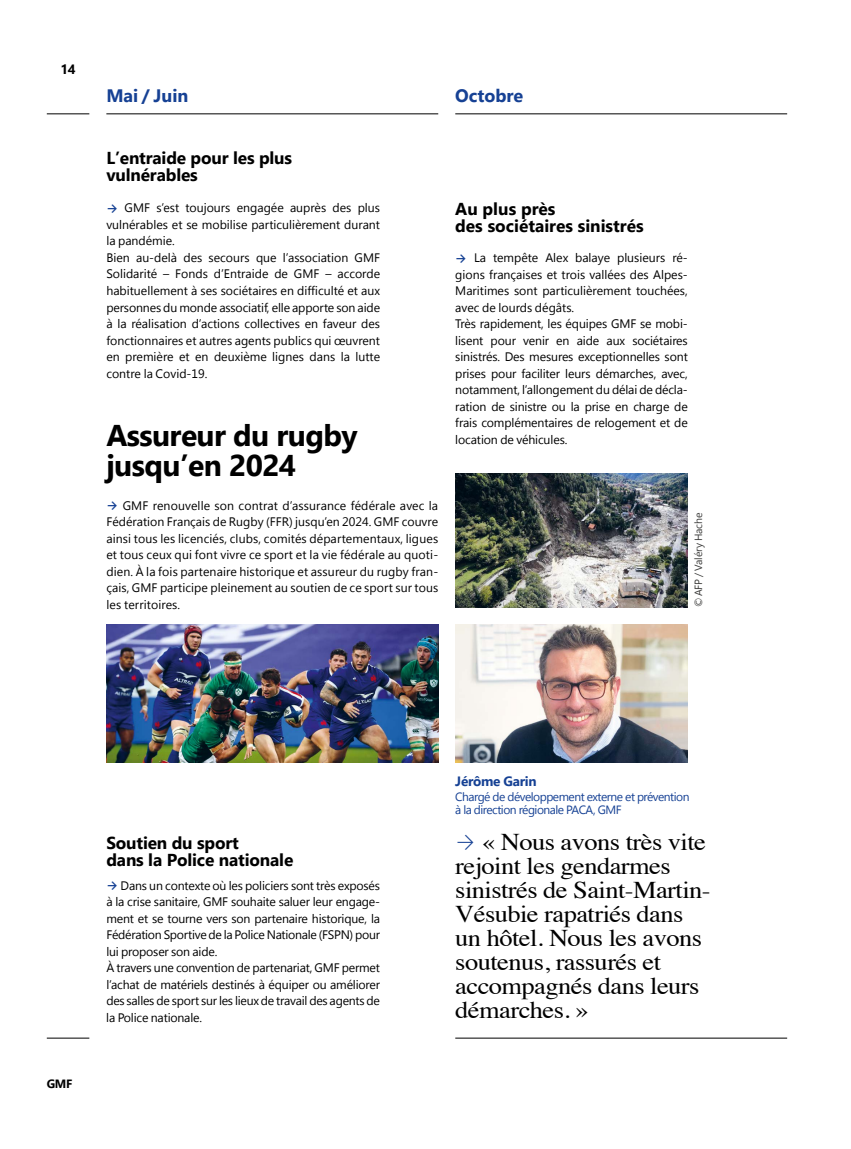
<style>
.page{position:relative;width:851px;height:1149px;background:#fff}
.page>*{position:absolute;margin:0;border:0;box-sizing:border-box;transform-origin:0 0}
.t1{font:700 30px/30px "Segoe UI";letter-spacing:-.02em;color:#000}
.t2{font:24px/24px "Times";letter-spacing:-.02em;color:#000;scale:1.1 1}
.t3{font:700 18px "Segoe UI";letter-spacing:-.005em;color:#164194}
.t4{font:700 17.25px/17.2px "Segoe UI";letter-spacing:-.01em;color:#000}
.custom{font:700 13.5px "Segoe UI";letter-spacing:-.02em;color:#164194}
.t5{font:700 13.5px "Segoe UI";color:#000}
.custom-2{font:12.3px/16.5px "Segoe UI";letter-spacing:-.01em;color:#000;text-align:justify}
.custom-3{font:12.3px "Segoe UI";letter-spacing:.01em;color:#000}
.custom-4{font:12px/12.8px "Segoe UI";letter-spacing:-.04em;color:#164194}
.t6{font:700 12px "Segoe UI";color:#000}
.t7{font:10.5px "Segoe UI";letter-spacing:-.015em;color:#3c3c3b}
.s1{font-family:"Flesh Plain";font-size:12px;color:#164194}
.s2{font-family:"Flesh Plain";font-size:21px;color:#164194}
</style>
<div class="page">
<hr style="left:47px;top:1037px;width:42px;height:1px;background:#000">
<hr style="left:47px;top:113px;width:42px;height:1px;background:#000">
<hr style="left:455px;top:1037px;width:332px;height:1px;background:#000">
<hr style="left:455px;top:113px;width:332px;height:1px;background:#000">
<img style="left:106px;top:624px;width:332px;height:138px">
<img style="left:455px;top:624px;width:232px;height:138px">
<hr style="left:106px;top:113px;width:332px;height:1px;background:#000">
<img style="left:455px;top:473px;width:232px;height:134px">
<p class="t5" style="left:60px;top:59px;width:17px">14</p>
<h4 class="t3" style="left:106px;top:82px;width:83px">Mai / Juin</h4>
<h4 class="t3" style="left:455px;top:82px;width:70px">Octobre</h4>
<h4 class="t4" style="left:106px;top:148px;width:187px">L’entraide pour les plus vulnérables</h4>
<p class="custom-2" style="left:106px;top:199px;width:275px"><span class="s1">→</span> GMF s’est toujours engagée auprès des plus vulnérables et se mobilise particulièrement durant la pandémie.</p>
<p class="custom-2" style="left:106px;top:249px;width:275px">Bien au-delà des secours que l’association GMF Solidarité – Fonds d’Entraide de GMF – accorde habituellement à ses sociétaires en difficulté et aux personnes du monde associatif, elle apporte son aide à la réalisation d’actions collectives en faveur des fonctionnaires et autres agents publics qui œuvrent en première et en deuxième lignes dans la lutte contre la Covid-19.</p>
<h4 class="t1" style="left:106px;top:419px;width:252px">Assureur du rugby jusqu’en 2024</h4>
<p class="custom-2" style="left:106px;top:496px;width:333px"><span class="s1">→</span> GMF renouvelle son contrat d’assurance fédérale avec la Fédération Français de Rugby (FFR) jusqu’en 2024. GMF couvre ainsi tous les licenciés, clubs, comités départementaux, ligues et tous ceux qui font vivre ce sport et la vie fédérale au quoti-</p>
<p class="custom-3" style="left:106px;top:562px;width:333px">dien. À la fois partenaire historique et assureur du rugby fran-</p>
<p class="custom-2" style="left:106px;top:579px;width:333px">çais, GMF participe pleinement au soutien de ce sport sur tous</p>
<p class="custom-3" style="left:106px;top:595px;width:75px">les territoires.</p>
<h4 class="t4" style="left:455px;top:200px;width:190px">Au plus près<br>des sociétaires sinistrés</h4>
<p class="custom-2" style="left:455px;top:249px;width:212px"><span class="s1">→</span> La tempête Alex balaye plusieurs</p>
<p class="custom-2" style="left:455px;top:249px;width:234px;text-align:right">ré-<br>gions françaises et trois vallées des Alpes-</p>
<p class="custom-2" style="left:455px;top:282px;width:234px">Maritimes sont particulièrement touchées, avec de lourds dégâts.</p>
<p class="custom-2" style="left:455px;top:315px;width:234px">Très rapidement, les équipes GMF se mobi-</p>
<p class="custom-2" style="left:455px;top:331px;width:30px">lisent</p>
<p class="custom-2" style="left:455px;top:331px;width:234px;text-indent:35px">pour venir en aide aux sociétaires sinistrés. Des mesures exceptionnelles sont prises pour faciliter leurs démarches, avec, notamment, l’allongement du délai de décla-</p>
<p class="custom-2" style="left:455px;top:397px;width:234px">ration de sinistre ou la prise en charge de</p>
<p class="custom-2" style="left:455px;top:414px;width:234px">frais complémentaires de relogement et de location de véhicules.</p>
<p class="t7" style="left:691px;top:607px;width:96px;rotate:-90deg">© AFP / Valéry Hache</p>
<p class="t6" style="left:47px;top:1073px;width:27px">GMF</p>
<h4 class="t4" style="left:106px;top:833px;width:188px">Soutien du sport<br>dans la Police nationale</h4>
<p class="custom-2" style="left:106px;top:876px;width:275px"><span class="s1">→</span> Dans un contexte où les policiers sont très exposés à la crise sanitaire, GMF souhaite saluer leur engage-</p>
<p class="custom-2" style="left:106px;top:909px;width:275px">ment et se tourne vers son partenaire historique, la</p>
<p class="custom-2" style="left:106px;top:925px;width:275px">Fédération Sportive de la Police Nationale (FSPN) pour lui proposer son aide.</p>
<p class="custom-2" style="left:106px;top:958px;width:275px">À travers une convention de partenariat, GMF permet l’achat de matériels destinés à équiper ou améliorer des salles de sport sur les lieux de travail des agents de la Police nationale.</p>
<p class="custom" style="left:455px;top:771px;width:83px">Jérôme Garin</p>
<p class="custom-4" style="left:455px;top:790px;width:236px">Chargé de développement externe et prévention à la direction régionale PACA, GMF</p>
<p class="t2" style="left:455px;top:827px;width:233px"><span class="s2">→</span> « Nous avons très vite rejoint les gendarmes sinistrés de Saint-Martin-<br>Vésubie rapatriés dans un hôtel. Nous les avons soutenus, rassurés et accompagnés dans leurs démarches. »</p>
</div>
